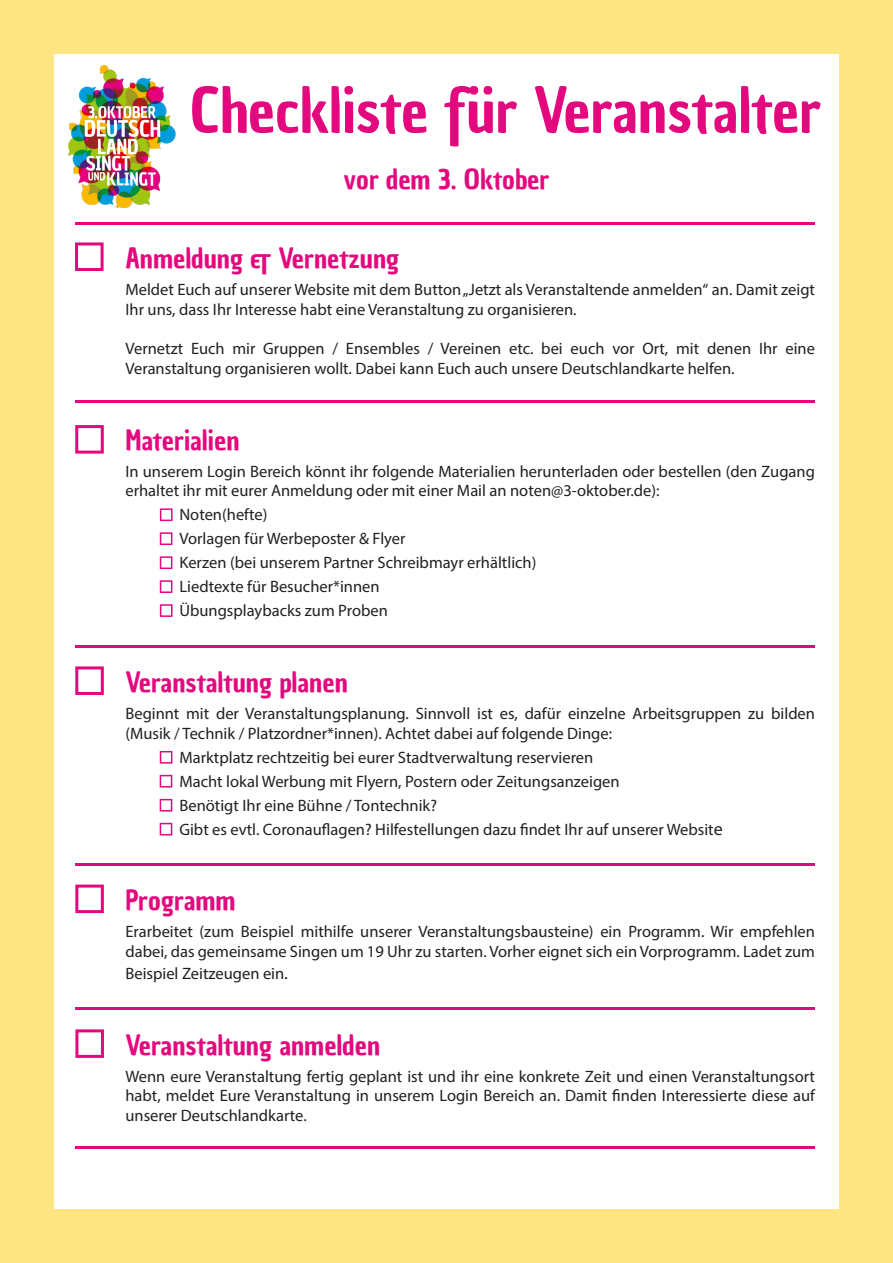
<style>
.page{position:relative;width:893px;height:1263px;background:#ffe584}
.page>*{position:absolute;margin:0;border:0;box-sizing:border-box;transform-origin:0 0}
.t1{font:60px "Chau Philomene One";color:#e3087d}
.t2{font:27px "Chau Philomene One";color:#e3087d}
.t3{font:16.5px/19.8px "Myriad Pro";color:#231f20}
.s1{font-size:18px}
</style>
<div class="page">
<div style="left:54px;top:54px;width:785px;height:1155px;background:#fff"></div>
<hr style="left:75px;top:400px;width:740px;height:3px;background:#e3087d">
<hr style="left:75px;top:645px;width:740px;height:2px;background:#e3087d">
<hr style="left:75px;top:863px;width:740px;height:2px;background:#e3087d">
<hr style="left:75px;top:1007px;width:740px;height:2px;background:#e3087d">
<hr style="left:75px;top:222px;width:740px;height:2px;background:#e3087d">
<div style="left:75px;top:242px;width:29px;height:29px;border:3px solid #e3087d"></div>
<div style="left:75px;top:425px;width:29px;height:29px;border:3px solid #e3087d"></div>
<div style="left:75px;top:666px;width:29px;height:29px;border:3px solid #e3087d"></div>
<div style="left:75px;top:884px;width:29px;height:29px;border:3px solid #e3087d"></div>
<div style="left:75px;top:1029px;width:29px;height:29px;border:3px solid #e3087d"></div>
<hr style="left:75px;top:1146px;width:740px;height:3px;background:#e3087d">
<div style="left:160px;top:751px;width:12px;height:13px;border:2px solid #e3087d"></div>
<div style="left:160px;top:775px;width:12px;height:12px;border:2px solid #e3087d"></div>
<div style="left:160px;top:799px;width:12px;height:12px;border:2px solid #e3087d"></div>
<div style="left:160px;top:823px;width:12px;height:12px;border:2px solid #e3087d"></div>
<div style="left:160px;top:508px;width:13px;height:13px;border:2px solid #e3087d"></div>
<div style="left:160px;top:532px;width:12px;height:13px;border:2px solid #e3087d"></div>
<div style="left:160px;top:556px;width:12px;height:13px;border:2px solid #e3087d"></div>
<div style="left:160px;top:580px;width:12px;height:13px;border:2px solid #e3087d"></div>
<div style="left:160px;top:604px;width:13px;height:13px;border:2px solid #e3087d"></div>
<img style="left:68px;top:66px;width:108px;height:141px">
<p class="t1" style="left:190px;top:70px;width:633px">Checkliste für Veranstalter</p>
<p class="t2" style="left:344px;top:162px;width:207px">vor dem 3. Oktober</p>
<p class="t2" style="left:125px;top:240px;width:275px">Anmeldung &amp; Vernetzung</p>
<p class="t3" style="left:125px;top:279px;width:691px">Meldet Euch auf unserer Website mit dem Button „Jetzt als Veranstaltende anmelden“ an. Damit zeigt<br>Ihr uns, dass Ihr Interesse habt eine Veranstaltung zu organisieren.</p>
<p class="t3" style="left:125px;top:338px;width:691px">Vernetzt Euch mir Gruppen / Ensembles / Vereinen etc. bei euch vor Ort, mit denen Ihr eine<br>Veranstaltung organisieren wollt. Dabei kann Euch auch unsere Deutschlandkarte helfen.</p>
<p class="t2" style="left:125px;top:422px;width:116px">Materialien</p>
<p class="t3" style="left:125px;top:461px;width:691px">In unserem Login Bereich könnt ihr folgende Materialien herunterladen oder bestellen (den Zugang erhaltet ihr mit eurer Anmeldung oder mit einer Mail an noten@3-oktober.de):</p>
<p class="t3" style="left:179px;top:505px;width:90px">Noten(hefte)</p>
<p class="t3" style="left:179px;top:529px;width:228px">Vorlagen für Werbeposter &amp; Flyer</p>
<p class="t3" style="left:179px;top:553px;width:358px">Kerzen (bei unserem Partner Schreibmayr erhältlich)</p>
<p class="t3" style="left:179px;top:577px;width:202px">Liedtexte für Besucher*innen</p>
<p class="t3" style="left:179px;top:601px;width:210px">Übungsplaybacks zum Proben</p>
<p class="t2" style="left:125px;top:664px;width:224px">Veranstaltung planen</p>
<p class="t3" style="left:125px;top:703px;width:691px">Beginnt mit der Veranstaltungsplanung. Sinnvoll ist es, dafür einzelne Arbeitsgruppen zu bilden (Musik / Technik / Platzordner*innen). Achtet dabei auf folgende Dinge:</p>
<p class="t3" style="left:179px;top:747px;width:415px">Marktplatz rechtzeitig bei eurer Stadtverwaltung reservieren</p>
<p class="t3" style="left:179px;top:771px;width:442px">Macht lokal Werbung mit Flyern, Postern oder Zeitungsanzeigen</p>
<p class="t3" style="left:179px;top:795px;width:259px">Benötigt Ihr eine Bühne / Tontechnik?</p>
<p class="t3" style="left:179px;top:819px;width:545px">Gibt es evtl. Coronauflagen? Hilfestellungen dazu findet Ihr auf unserer Websit<span class="s1">e</span></p>
<p class="t2" style="left:125px;top:882px;width:112px">Programm</p>
<p class="t3" style="left:125px;top:922px;width:691px">Erarbeitet (zum Beispiel mithilfe unserer Veranstaltungsbausteine) ein Programm. Wir empfehlen dabei, das gemeinsame Singen um 19 Uhr zu starten. Vorher eignet sich ein Vorprogramm. Ladet zum</p>
<p class="t3" style="left:125px;top:963px;width:164px">Beispiel Zeitzeugen ein<span class="s1">.</span></p>
<p class="t2" style="left:125px;top:1026px;width:256px">Veranstaltung anmelden</p>
<p class="t3" style="left:125px;top:1066px;width:691px;text-align:justify">Wenn eure Veranstaltung fertig geplant ist und ihr eine konkrete Zeit und einen Veranstaltungsort habt, meldet Eure Veranstaltung in unserem Login Bereich an. Damit finden Interessierte diese auf unserer Deutschlandkarte.</p>
</div>
